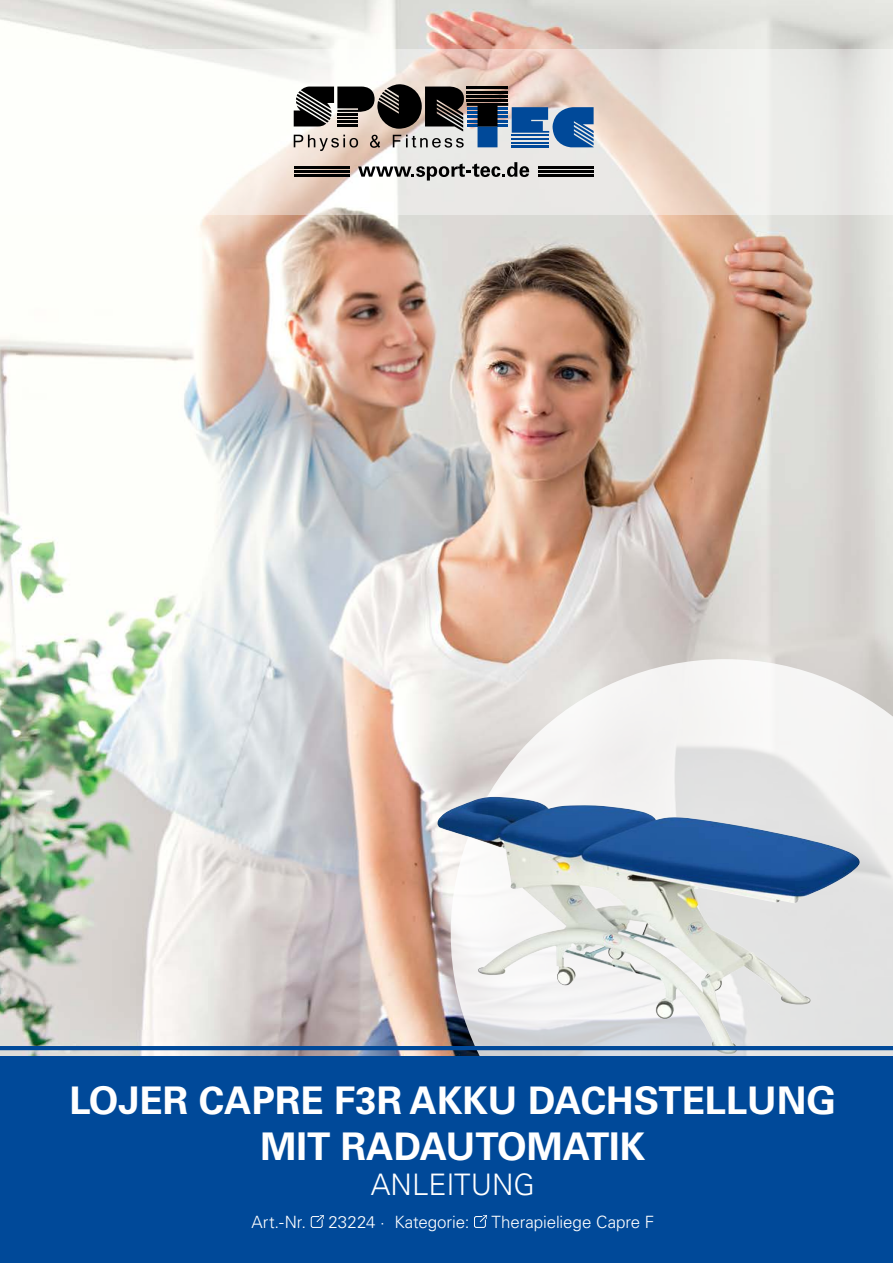
<style>
.page{position:relative;width:893px;height:1263px;background:#fff}
.page>*{position:absolute;margin:0;border:0;box-sizing:border-box;transform-origin:0 0}
.t1{font:700 38.1px/45.8px "Univers LT Std";color:#fff;text-align:center}
.t2{font:300 29.55px "Univers LT Std";color:#fff}
.t3{font:300 16.95px "Univers LT Std";letter-spacing:-.005em;color:#fff}
</style>
<div class="page">
<img style="left:0;top:0;width:893px;height:1056px">
<hr style="left:0;top:0;width:1px;height:867px;background:#004999">
<svg style="left:0;top:49px;width:893px;height:166px"></svg>
<svg style="left:294px;top:84px;width:300px;height:67px;background:#7b8087"></svg>
<svg style="left:358px;top:162px;width:171px;height:19px;background:#a8a7a6"></svg>
<hr style="left:538px;top:166px;width:56px;height:3px;background:#000">
<hr style="left:538px;top:170px;width:56px;height:3px;background:#000">
<hr style="left:538px;top:174px;width:56px;height:3px;background:#000">
<hr style="left:294px;top:166px;width:55px;height:3px;background:#000">
<hr style="left:294px;top:170px;width:55px;height:3px;background:#000">
<hr style="left:294px;top:174px;width:55px;height:3px;background:#000">
<svg style="left:451px;top:659px;width:442px;height:397px"></svg>
<div style="left:0;top:1056px;width:893px;height:207px;background:#004999"></div>
<svg style="left:311px;top:1215px;width:13px;height:13px"></svg>
<svg style="left:474px;top:1215px;width:13px;height:13px"></svg>
<img style="left:436px;top:799px;width:375px;height:257px">
<hr style="left:0;top:1046px;width:893px;height:4px;background:#004999">
<p class="t1" style="left:70px;top:1081px;width:768px">LOJER CAPRE F3R AKKU DACHSTELLUNG<br>MIT RADAUTOMATIK</p>
<p class="t2" style="left:371px;top:1174px;width:165px">ANLEITUNG</p>
<p class="t3" style="left:251px;top:1215px;width:56px">Art.-Nr.</p>
<p class="t3" style="left:328px;top:1215px;width:142px">23224 · Kategorie:</p>
<p class="t3" style="left:492px;top:1215px;width:164px">Therapieliege Capre F</p>
</div>
